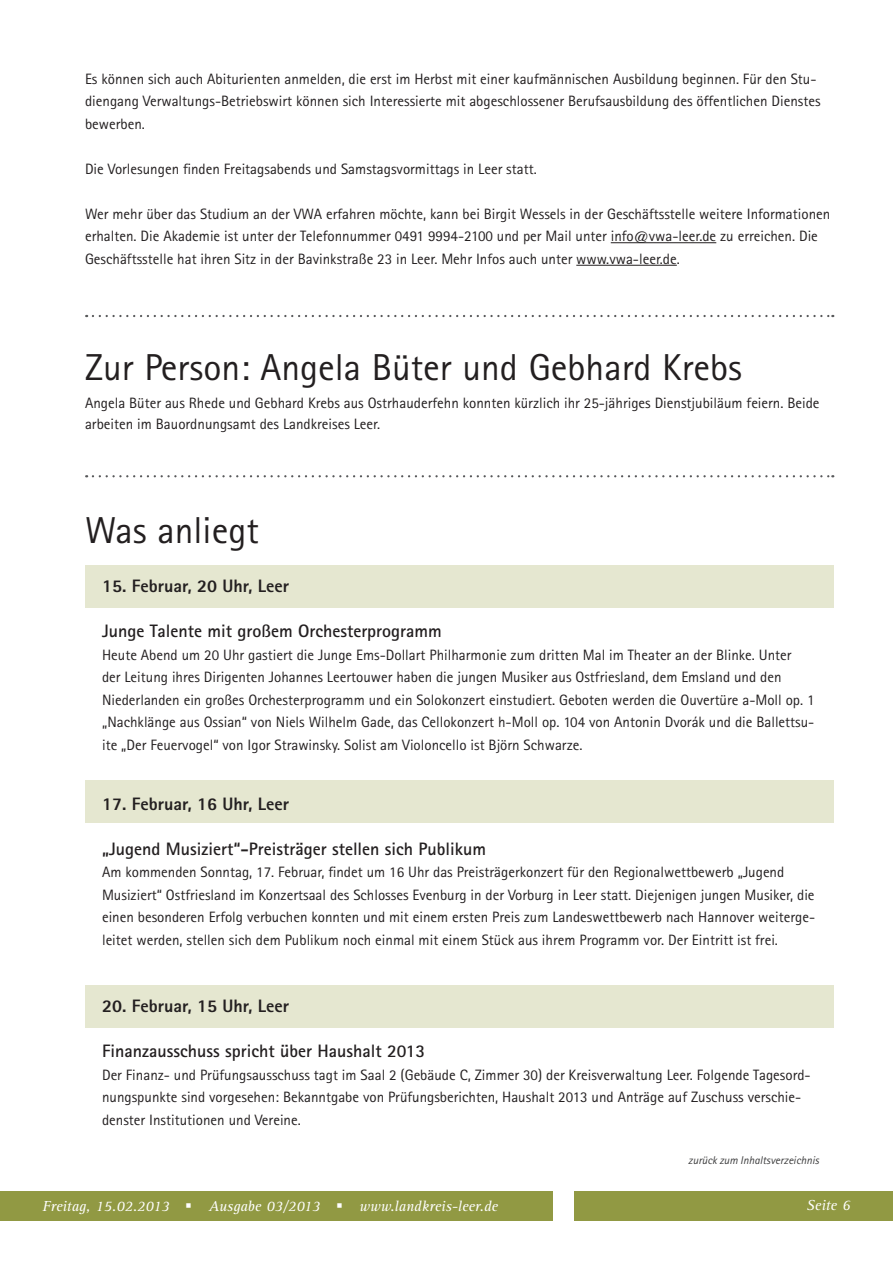
<style>
.page{position:relative;width:893px;height:1263px;background:#fff}
.page>*{position:absolute;margin:0;border:0;box-sizing:border-box;transform-origin:0 0}
.t1{font:37.5px "Rotis Sans Serif";color:#231f20}
.t2{font:700 18px "Rotis Sans Serif";color:#231f20}
.t3{font:800 18px "Rotis Sans Serif";color:#231f20}
.t4{font:15px/22.5px "Rotis Sans Serif";color:#231f20}
.t5{font:italic 15px "Rotis Serif";color:#fff}
.t6{font:italic 11.25px "Rotis Sans Serif";color:#3c3c3d}
</style>
<div class="page">
<div style="left:0;top:1191px;width:553px;height:29px;background:#919943"></div>
<div style="left:574px;top:1191px;width:319px;height:29px;background:#919943"></div>
<div style="left:85px;top:566px;width:748px;height:42px;background:#e5e7d0"></div>
<div style="left:85px;top:780px;width:748px;height:43px;background:#e5e7d0"></div>
<div style="left:85px;top:985px;width:748px;height:43px;background:#e5e7d0"></div>
<hr style="left:611px;top:242px;width:105px;height:1px;background:#231f20">
<hr style="left:576px;top:265px;width:101px;height:1px;background:#231f20">
<svg style="left:93px;top:315px;width:740px;height:2px"></svg>
<svg style="left:93px;top:475px;width:740px;height:2px"></svg>
<p class="t4" style="left:85px;top:67px;width:737px">Es können sich auch Abiturienten anmelden, die erst im Herbst mit einer kaufmännischen Ausbildung beginnen. Für den Stu&shy;diengang Verwaltungs-Betriebswirt können sich Interessierte mit abgeschlossener Berufsausbildung des öffentlichen Dienstes bewerben.</p>
<p class="t4" style="left:85px;top:157px;width:453px">Die Vorlesungen finden Freitagsabends und Samstagsvormittags in Leer statt.</p>
<p class="t4" style="left:85px;top:202px;width:747px">Wer mehr über das Studium an der VWA erfahren möchte, kann bei Birgit Wessels in der Geschäftsstelle weitere Informationen erhalten. Die Akademie ist unter der Telefonnummer 0491 9994-2100 und per Mail unter info@vwa-leer.de zu erreichen. Die<br>Geschäftsstelle hat ihren Sitz in der Bavinkstraße 23 in Leer. Mehr Infos auch unter www.vwa-leer.de.</p>
<h1 class="t1" style="left:85px;top:346px;width:659px">Zur Person: Angela Büter und Gebhard Krebs</h1>
<p class="t4" style="left:85px;top:392px;width:736px;line-height:21px">Angela Büter aus Rhede und Gebhard Krebs aus Ostrhauderfehn konnten kürzlich ihr 25-jähriges Dienstjubiläum feiern. Beide arbeiten im Bauordnungsamt des Landkreises Leer.</p>
<h1 class="t1" style="left:85px;top:508px;width:175px">Was anliegt</h1>
<p class="t3" style="left:102px;top:575px;width:189px">15. Februar, 20 Uhr, Leer</p>
<p class="t2" style="left:102px;top:620px;width:341px">Junge Talente mit großem Orchesterprogramm</p>
<p class="t4" style="left:102px;top:643px;width:714px">Heute Abend um 20 Uhr gastiert die Junge Ems-Dollart Philharmonie zum dritten Mal im Theater an der Blinke. Unter<br>der Leitung ihres Dirigenten Johannes Leertouwer haben die jungen Musiker aus Ostfriesland, dem Emsland und den Niederlanden ein großes Orchesterprogramm und ein Solokonzert einstudiert. Geboten werden die Ouvertüre a-Moll op. 1 „Nachklänge aus Ossian“ von Niels Wilhelm Gade, das Cellokonzert h-Moll op. 104 von Antonin Dvorák und die Ballettsu&shy;ite „Der Feuervogel“ von Igor Strawinsky. Solist am Violoncello ist Björn Schwarze.</p>
<p class="t3" style="left:102px;top:792px;width:189px">17. Februar, 16 Uhr, Leer</p>
<p class="t2" style="left:102px;top:837px;width:386px">„Jugend M usiziert“-Preisträger stellen sich Publikum</p>
<p class="t4" style="left:102px;top:861px;width:715px">Am kommenden Sonntag, 17. Februar, findet um 16 Uhr das Preisträgerkonzert für den Regionalwettbewerb „Jugend Musiziert“ Ostfriesland im Konzertsaal des Schlosses Evenburg in der Vorburg in Leer statt. Diejenigen jungen Musiker, die einen besonderen Erfolg verbuchen konnten und mit einem ersten Preis zum Landeswettbewerb nach Hannover weiterge&shy;leitet werden, stellen sich dem Publikum noch einmal mit einem Stück aus ihrem Programm vor. Der Eintritt ist frei.</p>
<p class="t3" style="left:102px;top:995px;width:189px">20. Februar, 15 Uhr, Leer</p>
<p class="t2" style="left:102px;top:1040px;width:324px">Finanzausschuss spricht über Haushalt 2013</p>
<p class="t4" style="left:102px;top:1063px;width:710px">Der Finanz- und Prüfungsausschuss tagt im Saal 2 (Gebäude C, Zimmer 30) der Kreisverwaltung Leer. Folgende Tagesord&shy;nungspunkte sind vorgesehen: Bekanntgabe von Prüfungsberichten, Haushalt 2013 und Anträge auf Zuschuss verschie&shy;denster Institutionen und Vereine.</p>
<p class="t6" style="left:688px;top:1153px;width:132px">zurück zum Inhaltsverzeichnis</p>
<p class="t5" style="left:43px;top:1197px;width:457px">Freitag, 15.02.2013 ▪ Ausgabe 03/2013 ▪ www.landkreis-leer.de</p>
<p class="t5" style="left:807px;top:1196px;width:45px">Seite 6</p>
</div>
